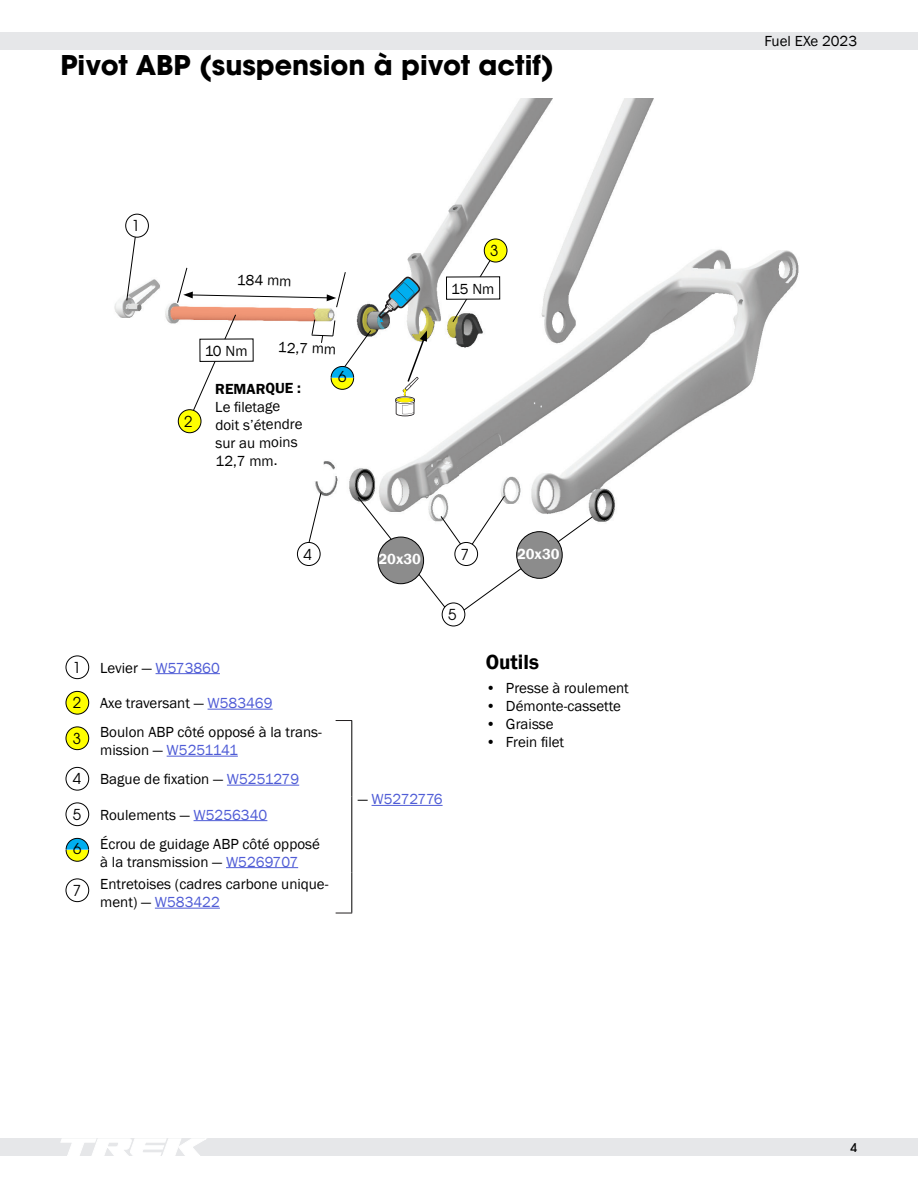
<style>
.page{position:relative;width:918px;height:1188px;background:#fff}
.page>*{position:absolute;margin:0;border:0;box-sizing:border-box;transform-origin:0 0}
.Section_Head{font:700 27px "ITC Avant Garde Pro";color:#000}
.Subhead1{font:600 21px "Franklin Gothic";color:#000}
.Table_Cell_Left{font:15px/18px "Franklin Gothic";color:#000}
.Callout_Number_Black{font:15px "ITC Avant Garde Pro";color:#000}
.t1{font:600 15px "Franklin Gothic";color:#fff}
.Table_Cell_Left-2{font:15px "Franklin Gothic";letter-spacing:-.025em;color:#4f5cd6}
.Callout_Number{font:15px "ITC Avant Garde Pro";color:#000}
.t2{font:500 12px "ITC Avant Garde Pro";color:#000}
.s1{font-weight:600}
.s2{color:#4f5cd6}
.s3{color:#000}
</style>
<div class="page">
<div style="left:0;top:32px;width:918px;height:17px;background:#e6e7e9"></div>
<div style="left:0;top:1139px;width:918px;height:17px;background:#e6e7e9"></div>
<svg style="left:61px;top:1139px;width:145px;height:17px"></svg>
<img style="left:114px;top:98px;width:685px;height:450px">
<svg style="left:452px;top:254px;width:42px;height:69px"></svg>
<svg style="left:306px;top:492px;width:16px;height:59px"></svg>
<div style="left:178px;top:410px;width:23px;height:23px;background:#ff0;border-radius:50%"></div>
<div style="left:178px;top:409px;width:23px;height:24px;border:1px solid #000;border-radius:50%"></div>
<div style="left:484px;top:239px;width:23px;height:23px;background:#ff0;border-radius:50%"></div>
<div style="left:484px;top:239px;width:23px;height:23px;border:1px solid #000;border-radius:50%"></div>
<div style="left:297px;top:542px;width:23px;height:24px;background:#fff;border-radius:50%"></div>
<div style="left:297px;top:542px;width:24px;height:24px;border:1px solid #000;border-radius:50%"></div>
<div style="left:442px;top:603px;width:23px;height:23px;border:1px solid #000;border-radius:50%"></div>
<div style="left:446px;top:277px;width:54px;height:22px;background:#fff"></div>
<div style="left:446px;top:276px;width:54px;height:24px;border:1px solid #000"></div>
<svg style="left:357px;top:495px;width:237px;height:130px"></svg>
<div style="left:455px;top:542px;width:23px;height:24px;background:#fff;border-radius:50%"></div>
<div style="left:454px;top:542px;width:24px;height:24px;border:1px solid #000;border-radius:50%"></div>
<svg style="left:177px;top:267px;width:169px;height:41px"></svg>
<svg style="left:126px;top:231px;width:12px;height:70px"></svg>
<div style="left:126px;top:214px;width:22px;height:23px;background:#fff;border-radius:50%"></div>
<div style="left:125px;top:214px;width:24px;height:24px;border:1px solid #000;border-radius:50%"></div>
<div style="left:378px;top:537px;width:46px;height:47px;background:#8c8c8c;border-radius:50%"></div>
<div style="left:378px;top:537px;width:46px;height:47px;border:1px solid #000;border-radius:50%"></div>
<div style="left:517px;top:532px;width:45px;height:46px;background:#8c8c8c;border-radius:50%"></div>
<div style="left:516px;top:531px;width:47px;height:48px;border:1px solid #000;border-radius:50%"></div>
<svg style="left:378px;top:277px;width:42px;height:45px"></svg>
<svg style="left:395px;top:331px;width:32px;height:85px"></svg>
<svg style="left:189px;top:314px;width:183px;height:168px"></svg>
<svg style="left:336px;top:913px;width:16px;height:1px"></svg>
<svg style="left:336px;top:720px;width:16px;height:1px"></svg>
<hr style="left:351px;top:721px;width:1px;height:40px;background:#000">
<hr style="left:351px;top:761px;width:1px;height:36px;background:#000">
<hr style="left:351px;top:797px;width:1px;height:35px;background:#000">
<hr style="left:351px;top:832px;width:1px;height:41px;background:#000">
<hr style="left:351px;top:873px;width:1px;height:40px;background:#000">
<div style="left:66px;top:656px;width:23px;height:23px;border:1px solid #000;border-radius:50%"></div>
<hr style="left:156px;top:673px;width:64px;height:1px;background:#4f5cd6">
<div style="left:66px;top:691px;width:23px;height:23px;background:#ff0;border-radius:50%"></div>
<div style="left:66px;top:691px;width:23px;height:24px;border:1px solid #000;border-radius:50%"></div>
<hr style="left:208px;top:709px;width:65px;height:1px;background:#4f5cd6">
<hr style="left:372px;top:805px;width:71px;height:1px;background:#4f5cd6">
<div style="left:66px;top:727px;width:23px;height:23px;background:#ff0;border-radius:50%"></div>
<div style="left:66px;top:727px;width:23px;height:23px;border:1px solid #000;border-radius:50%"></div>
<hr style="left:167px;top:756px;width:71px;height:1px;background:#4f5cd6">
<div style="left:66px;top:767px;width:23px;height:24px;border:1px solid #000;border-radius:50%"></div>
<hr style="left:227px;top:785px;width:72px;height:1px;background:#4f5cd6">
<div style="left:66px;top:803px;width:23px;height:23px;border:1px solid #000;border-radius:50%"></div>
<hr style="left:194px;top:820px;width:73px;height:1px;background:#4f5cd6">
<svg style="left:65px;top:838px;width:24px;height:24px"></svg>
<hr style="left:226px;top:867px;width:72px;height:1px;background:#4f5cd6">
<div style="left:66px;top:879px;width:23px;height:23px;border:1px solid #000;border-radius:50%"></div>
<hr style="left:155px;top:908px;width:65px;height:1px;background:#4f5cd6">
<p class="Section_Head" style="left:60px;top:47px;width:495px">Pivot ABP (suspension à pivot actif)</p>
<p class="Callout_Number_Black" style="left:132px;top:216px;width:10px">1</p>
<p class="Table_Cell_Left" style="left:237px;top:271px;width:56px;rotate:2deg">184 mm</p>
<p class="Callout_Number_Black" style="left:184px;top:412px;width:10px">2</p>
<p class="Table_Cell_Left" style="left:205px;top:342px;width:45px">10 Nm</p>
<p class="Table_Cell_Left" style="left:278px;top:339px;width:60px;rotate:2deg">12,7 mm</p>
<p class="Table_Cell_Left" style="left:215px;top:380px;width:89px"><span class="s1">REMARQUE :<br></span>Le filetage doit s’étendre sur au moins<br>12,7 mm.</p>
<p class="Callout_Number_Black" style="left:338px;top:367px;width:10px">6</p>
<p class="Callout_Number_Black" style="left:490px;top:241px;width:10px">3</p>
<p class="Table_Cell_Left" style="left:451px;top:280px;width:45px">15 Nm</p>
<p class="Callout_Number_Black" style="left:303px;top:545px;width:10px">4</p>
<p class="Callout_Number_Black" style="left:73px;top:658px;width:10px">1</p>
<p class="Table_Cell_Left" style="left:100px;top:659px;width:121px">Levier — <span class="s2">W573860</span></p>
<p class="Callout_Number_Black" style="left:73px;top:694px;width:10px">2</p>
<p class="Table_Cell_Left" style="left:100px;top:694px;width:174px">Axe traversant — <span class="s2">W583469</span></p>
<p class="Callout_Number_Black" style="left:73px;top:729px;width:10px">3</p>
<p class="Table_Cell_Left" style="left:100px;top:723px;width:223px">Boulon ABP côté opposé à la trans&shy;mission — <span class="s2">W5251141</span></p>
<p class="Callout_Number_Black" style="left:73px;top:770px;width:10px">4</p>
<p class="Table_Cell_Left" style="left:100px;top:770px;width:200px">Bague de fixation — <span class="s2">W5251279</span></p>
<p class="Callout_Number_Black" style="left:73px;top:805px;width:10px">5</p>
<p class="Table_Cell_Left" style="left:100px;top:806px;width:169px">Roulements — <span class="s2">W5256340</span></p>
<p class="Callout_Number" style="left:73px;top:839px;width:10px">6</p>
<p class="Table_Cell_Left" style="left:100px;top:835px;width:221px">Écrou de guidage ABP côté opposé à la transmission — <span class="s2">W5269707</span></p>
<p class="Callout_Number_Black" style="left:73px;top:881px;width:10px">7</p>
<p class="Table_Cell_Left" style="left:100px;top:875px;width:230px">Entretoises (cadres carbone unique&shy;ment) — <span class="s2">W583422</span></p>
<p class="t1" style="left:378px;top:550px;width:44px">20x30</p>
<p class="Callout_Number_Black" style="left:461px;top:545px;width:10px">7</p>
<p class="t1" style="left:517px;top:545px;width:44px">20x30</p>
<p class="Callout_Number_Black" style="left:448px;top:605px;width:10px">5</p>
<p class="Subhead1" style="left:486px;top:649px;width:55px">Outils</p>
<p class="Table_Cell_Left" style="left:486px;top:680px;width:145px">• Presse à roulement</p>
<p class="Table_Cell_Left" style="left:486px;top:698px;width:137px">• Démonte-cassette</p>
<p class="Table_Cell_Left" style="left:486px;top:716px;width:70px">• Graisse</p>
<p class="Table_Cell_Left" style="left:486px;top:734px;width:80px">• Frein filet</p>
<p class="Table_Cell_Left-2" style="left:358px;top:790px;width:86px"><span class="s3">—</span> W5272776</p>
<p class="Table_Cell_Left" style="left:765px;top:32px;width:94px">Fuel EXe 2023</p>
<p class="t2" style="left:851px;top:1140px;width:8px">4</p>
</div>
